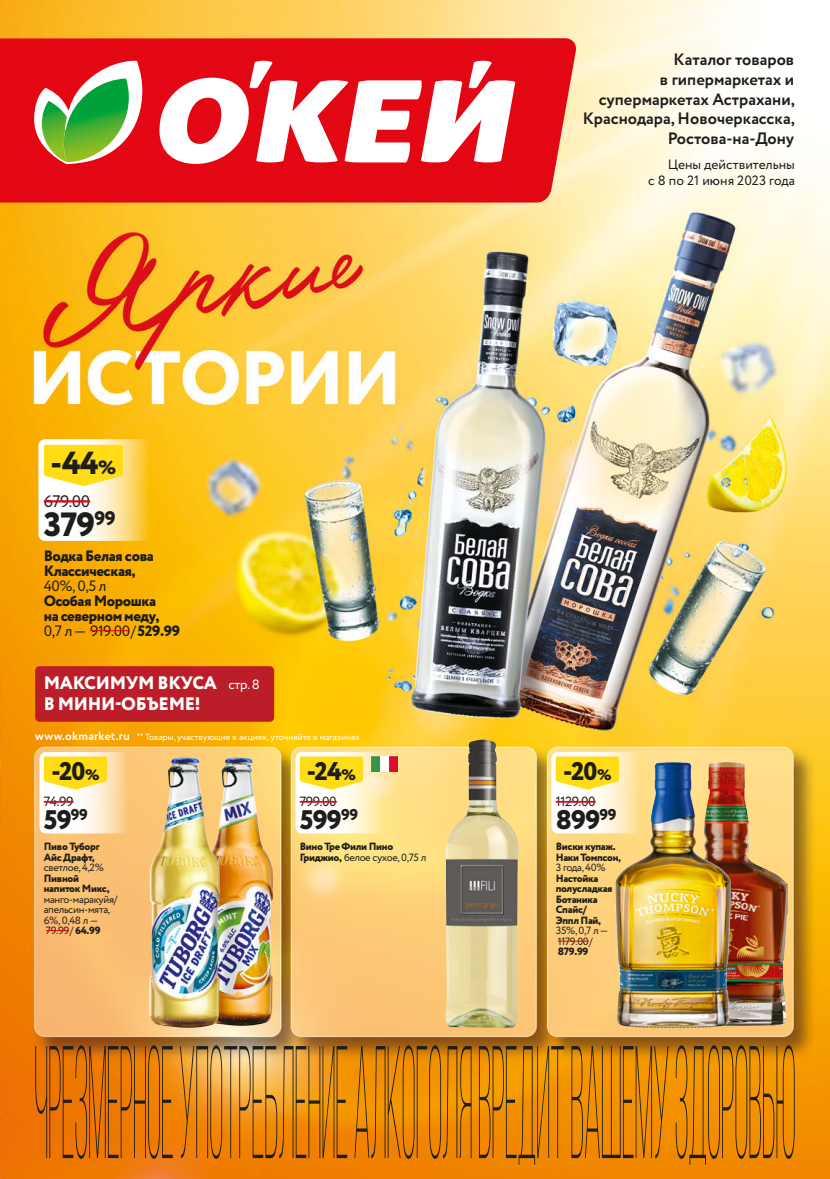
<style>
.page{position:relative;width:830px;height:1179px;background:#fff}
.page>*{position:absolute;margin:0;border:0;box-sizing:border-box;transform-origin:0 0}
.t1{font:800 33.6px "Circe";color:#1d1d1b}
.t2{font:800 31.8px "Circe";color:#1d1d1b}
.t3{font:800 26.85px "Circe";letter-spacing:-.03em;color:#1d1d1b}
.t4{font:800 25.5px "Circe";color:#1d1d1b}
.t5{font:800 18px/21px "Circe";letter-spacing:-.015em;color:#fff}
.t6{font:16.65px "Circe";color:#1d1d1b}
.t7{font:700 16.5px/19.8px "Circe";color:#1d1d1b;text-align:right}
.t8{font:800 15px/15px "Circe";letter-spacing:-.03em;color:#1d1d1b}
.t9{font:15px "Circe";color:#1d1d1b}
.t10{font:13.5px/16.2px "Circe";color:#1d1d1b;text-align:right}
.t11{font:13.5px "Circe";color:#fff}
.t12{font:13.35px "Circe";letter-spacing:-.03em;color:#1d1d1b}
.t13{font:800 10.5px/10.5px "Circe";letter-spacing:-.03em;color:#1d1d1b}
.t14{font:10.5px/10.5px "Circe";letter-spacing:-.03em;color:#1d1d1b}
.t15{font:9px "Circe";color:#fff}
.s1{font-size:19.2px}
.s2{font-weight:400}
.s3{font-weight:700;font-size:12px}
.s4{font-family:"PT Sans"}
.s5{font-size:15.3px}
.s6{font-weight:800}
</style>
<div class="page">
<img style="left:0;top:0;width:830px;height:1179px">
<div style="left:35px;top:666px;width:239px;height:55px;background:#bb1e29;border-radius:4px"></div>
<img style="left:219px;top:758px;width:53px;height:267px">
<img style="left:150px;top:758px;width:69px;height:269px">
<svg style="left:40px;top:752px;width:97px;height:81px"></svg>
<hr style="left:44px;top:801px;width:30px;height:1px;background:#e30613">
<svg style="left:44px;top:756px;width:63px;height:33px;background:#fedf30"></svg>
<svg style="left:46px;top:930px;width:23px;height:1px"></svg>
<img style="left:445px;top:739px;width:74px;height:288px">
<svg style="left:295px;top:752px;width:98px;height:81px"></svg>
<hr style="left:300px;top:801px;width:37px;height:1px;background:#e30613">
<svg style="left:300px;top:756px;width:63px;height:33px;background:#fedf30"></svg>
<img style="left:372px;top:756px;width:25px;height:15px">
<img style="left:730px;top:762px;width:57px;height:263px">
<img style="left:616px;top:762px;width:114px;height:265px">
<svg style="left:551px;top:752px;width:98px;height:81px"></svg>
<hr style="left:556px;top:801px;width:40px;height:1px;background:#e30613">
<svg style="left:556px;top:756px;width:63px;height:33px;background:#ffdf30"></svg>
<hr style="left:558px;top:940px;width:31px;height:1px;background:#e30613">
<svg style="left:38px;top:439px;width:123px;height:102px"></svg>
<hr style="left:44px;top:500px;width:46px;height:2px;background:#e30613">
<svg style="left:44px;top:445px;width:79px;height:41px;background:#fedf2e"></svg>
<hr style="left:90px;top:630px;width:40px;height:1px;background:#e30613">
<div style="left:0;top:38px;width:576px;height:164px;background:#e30613"></div>
<svg style="left:158px;top:61px;width:357px;height:103px"></svg>
<svg style="left:34px;top:59px;width:109px;height:105px"></svg>
<svg style="left:35px;top:1045px;width:760px;height:119px;background:#d37e0b"></svg>
<h2 class="t2" style="left:50px;top:442px;width:67px">-44<span class="s1">%</span></h2>
<h3 class="t6" style="left:44px;top:490px;width:48px">679.00</h3>
<h1 class="t1" style="left:44px;top:501px;width:73px">379<sup>99</sup></h1>
<h3 class="t8" style="left:44px;top:549px;width:112px">Водка Белая cова<br>Классическая,</h3>
<h3 class="t9" style="left:44px;top:576px;width:64px">40%, 0,5 л</h3>
<h3 class="t8" style="left:44px;top:594px;width:138px">Особая Морошка<br>на северном меду,<br><span class="s2">0,7 л — 919.00/</span>529.99</h3>
<h3 class="t5" style="left:44px;top:673px;width:175px">МАКСИМУМ ВКУСА<br>В МИНИ-ОБЪЕМЕ!</h3>
<p class="t11" style="left:228px;top:675px;width:33px">стр. 8</p>
<p class="t15" style="left:35px;top:730px;width:326px"><span class="s3">www.okmarket.ru</span> <span class="s4">**</span> Товары, участвующие в акциях, уточняйте в магазинах</p>
<h3 class="t4" style="left:51px;top:754px;width:50px">-20<span class="s5">%</span></h3>
<h3 class="t4" style="left:307px;top:754px;width:51px">-24<span class="s5">%</span></h3>
<p class="t12" style="left:44px;top:793px;width:31px">74.99</p>
<p class="t12" style="left:300px;top:793px;width:39px">799.00</p>
<h3 class="t3" style="left:44px;top:802px;width:46px">59<sup>99</sup></h3>
<h3 class="t3" style="left:300px;top:802px;width:60px">599<sup>99</sup></h3>
<p class="t13" style="left:44px;top:842px;width:57px">Пиво Туборг<br>Айс Драфт,</p>
<p class="t14" style="left:44px;top:862px;width:62px">светлое, 4,2%</p>
<p class="t13" style="left:44px;top:873px;width:67px">Пивной напиток Микс,</p>
<p class="t14" style="left:44px;top:894px;width:75px">манго-маракуйя/ aпельсин-мята,<br>6%, 0,48 л —<br>79.99/ <span class="s6">64.99</span></p>
<p class="t13" style="left:300px;top:842px;width:128px">Вино Тре Фили Пино<br>Гриджио, <span class="s2">белое сухое, 0,75 л</span></p>
<h3 class="t7" style="left:583px;top:50px;width:214px">Каталог товаров<br>в гипермаркетах и супермаркетах Астрахани,<br>Краснодара, Новочеркасска,<br>Ростова-на-Дону</h3>
<p class="t10" style="left:648px;top:156px;width:148px">Цены действительны<br>с 8 по 21 июня 2023 года</p>
<h3 class="t4" style="left:563px;top:754px;width:50px">-20<span class="s5">%</span></h3>
<p class="t12" style="left:556px;top:793px;width:41px">1129.00</p>
<h3 class="t3" style="left:556px;top:802px;width:62px">899<sup>99</sup></h3>
<p class="t13" style="left:556px;top:842px;width:67px">Виски купаж.<br>Наки Томпсон,</p>
<p class="t14" style="left:556px;top:862px;width:51px">3 года, 40%</p>
<p class="t13" style="left:556px;top:873px;width:58px">Настойка полусладкая<br>Ботаника<br>Спайс/<br>Эппл Пай,</p>
<p class="t14" style="left:556px;top:925px;width:54px">35%, 0,7 л —<br>1179.00/</p>
<p class="t13" style="left:558px;top:947px;width:32px">879.99</p>
</div>
